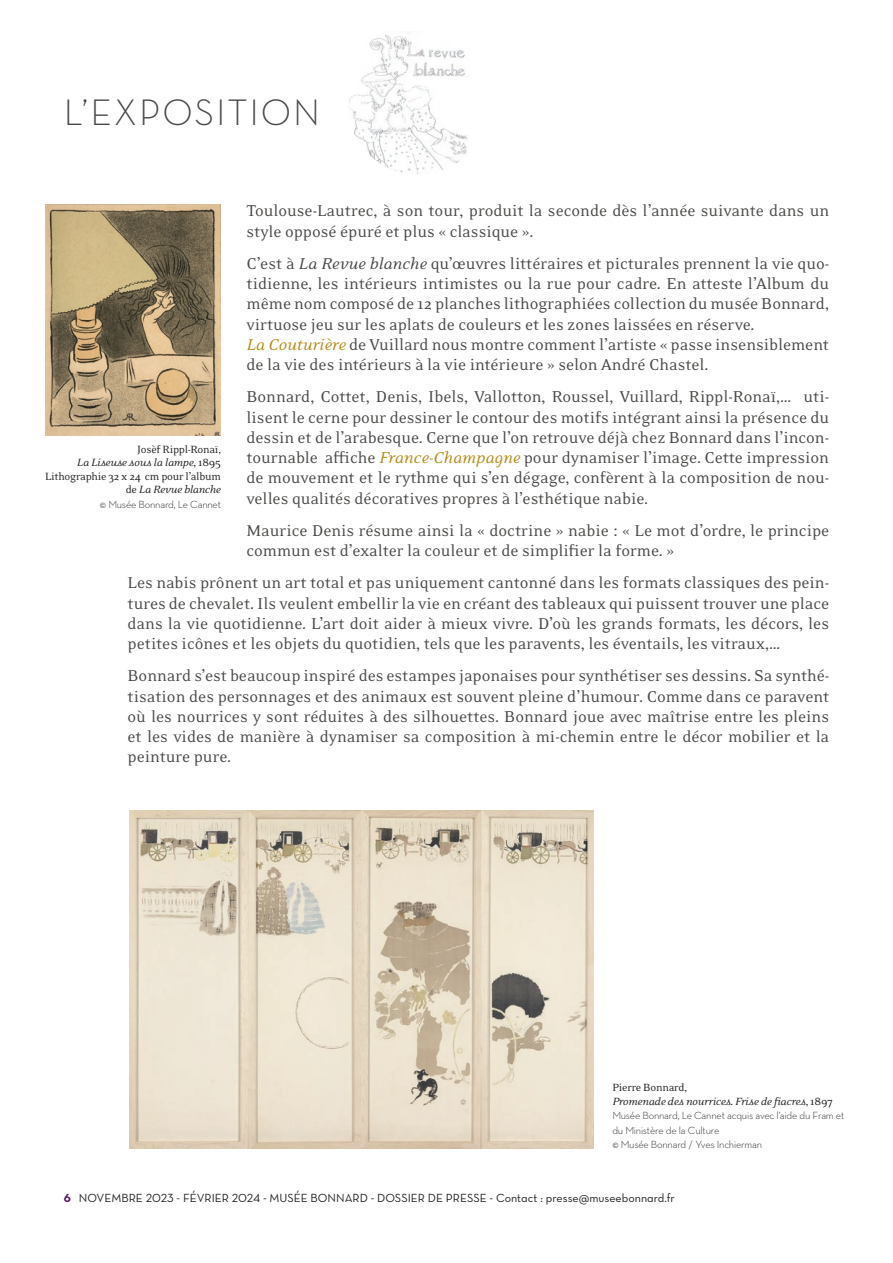
<style>
.page{position:relative;width:893px;height:1263px;background:#fff}
.page>*{position:absolute;margin:0;border:0;box-sizing:border-box;transform-origin:0 0}
.t1{font:37.5px "Neutraface Text Light Alt";letter-spacing:.05em;color:#4a4846}
.t2{font:18px/20.2px "Eidetic Neo OT";color:#4a4846}
.t3{font:12px/13.5px "Eidetic Neo OT";letter-spacing:-.02em;color:#231f20;text-align:right}
.t4{font:12px "Neutraface Text Book Alt";color:#231f20}
.t5{font:italic 12px/14.4px "Eidetic Neo OT";letter-spacing:-.02em;color:#231f20}
.t6{font:300 10.5px/14.4px "Neutraface Text";letter-spacing:-.02em;color:#231f20}
.s1{font-style:italic}
.s2{font-style:italic;color:#b38c16}
.s3{font-style:normal}
.s4{font-family:"Neutraface Text Bold Alt";color:#591c63}
</style>
<div class="page">
<img style="left:349px;top:34px;width:119px;height:140px">
<img style="left:45px;top:204px;width:176px;height:232px">
<img style="left:130px;top:810px;width:463px;height:338px">
<h1 class="t1" style="left:64px;top:89px;width:258px">L’EXPOSITION</h1>
<p class="t2" style="left:246px;top:201px;width:584px">Toulouse-Lautrec, à son tour, produit la seconde dès l’année suivante dans un style opposé épuré et plus « classique ».</p>
<p class="t2" style="left:246px;top:254px;width:584px">C’est à <span class="s1">La Revue blanche</span> qu’œuvres littéraires et picturales prennent la vie quo&shy;tidienne, les intérieurs intimistes ou la rue pour cadre. En atteste l’Album du même nom composé de 12 planches lithographiées collection du musée Bonnard, virtuose jeu sur les aplats de couleurs et les zones laissées en réserve.<br><span class="s2">La Couturière</span> de Vuillard nous montre comment l’artiste « passe insensiblement de la vie des intérieurs à la vie intérieure » selon André Chastel.</p>
<p class="t2" style="left:246px;top:387px;width:584px;text-align:justify">Bonnard, Cottet, Denis, Ibels, Vallotton, Roussel, Vuillard, Rippl-Ronaï,… uti&shy;lisent le cerne pour dessiner le contour des motifs intégrant ainsi la présence du dessin et de l’arabesque. Cerne que l’on retrouve déjà chez Bonnard dans l’incon&shy;tournable affiche <span class="s2">France-Champagne</span> pour dynamiser l’image. Cette impression de mouvement et le rythme qui s’en dégage, confèrent à la composition de nou&shy;velles qualités décoratives propres à l’esthétique nabie.</p>
<p class="t2" style="left:246px;top:521px;width:584px">Maurice Denis résume ainsi la « doctrine » nabie : « Le mot d’ordre, le principe commun est d’exalter la couleur et de simplifier la forme. »</p>
<p class="t2" style="left:128px;top:573px;width:703px;text-align:justify">Les nabis prônent un art total et pas uniquement cantonné dans les formats classiques des pein&shy;tures de chevalet. Ils veulent embellir la vie en créant des tableaux qui puissent trouver une place dans la vie quotidienne. L’art doit aider à mieux vivre. D’où les grands formats, les décors, les petites icônes et les objets du quotidien, tels que les paravents, les éventails, les vitraux,…</p>
<p class="t2" style="left:128px;top:666px;width:703px;text-align:justify">Bonnard s’est beaucoup inspiré des estampes japonaises pour synthétiser ses dessins. Sa synthé&shy;tisation des personnages et des animaux est souvent pleine d’humour. Comme dans ce paravent où les nourrices y sont réduites à des silhouettes. Bonnard joue avec maîtrise entre les pleins et les vides de manière à dynamiser sa composition à mi-chemin entre le décor mobilier et la peinture pure.</p>
<p class="t3" style="left:45px;top:442px;width:177px">Josèf Rippl-Ronaï,<br><span class="s1">La Liseuse sous la lampe</span>, 1895<br>Lithographie 32 x 24 cm pour l’album de <span class="s1">La Revue blanche</span></p>
<p class="t6" style="left:100px;top:496px;width:123px">© Musée Bonnard, Le Cannet</p>
<p class="t5" style="left:612px;top:1080px;width:222px"><span class="s3">Pierre Bonnard,<br></span>Promenade des nourrices. Frise de fiacres<span class="s3">, 1897</span></p>
<p class="t6" style="left:612px;top:1108px;width:233px">Musée Bonnard, Le Cannet acquis avec l’aide du Fram et du Ministère de la Culture<br>© Musée Bonnard / Yves Inchierman</p>
<p class="t4" style="left:64px;top:1191px;width:613px"><span class="s4">6</span> NOVEMBRE 2023 - FÉVRIER 2024 - MUSÉE BONNARD - DOSSIER DE PRESSE - Contact : presse@museebonnard.fr</p>
</div>
